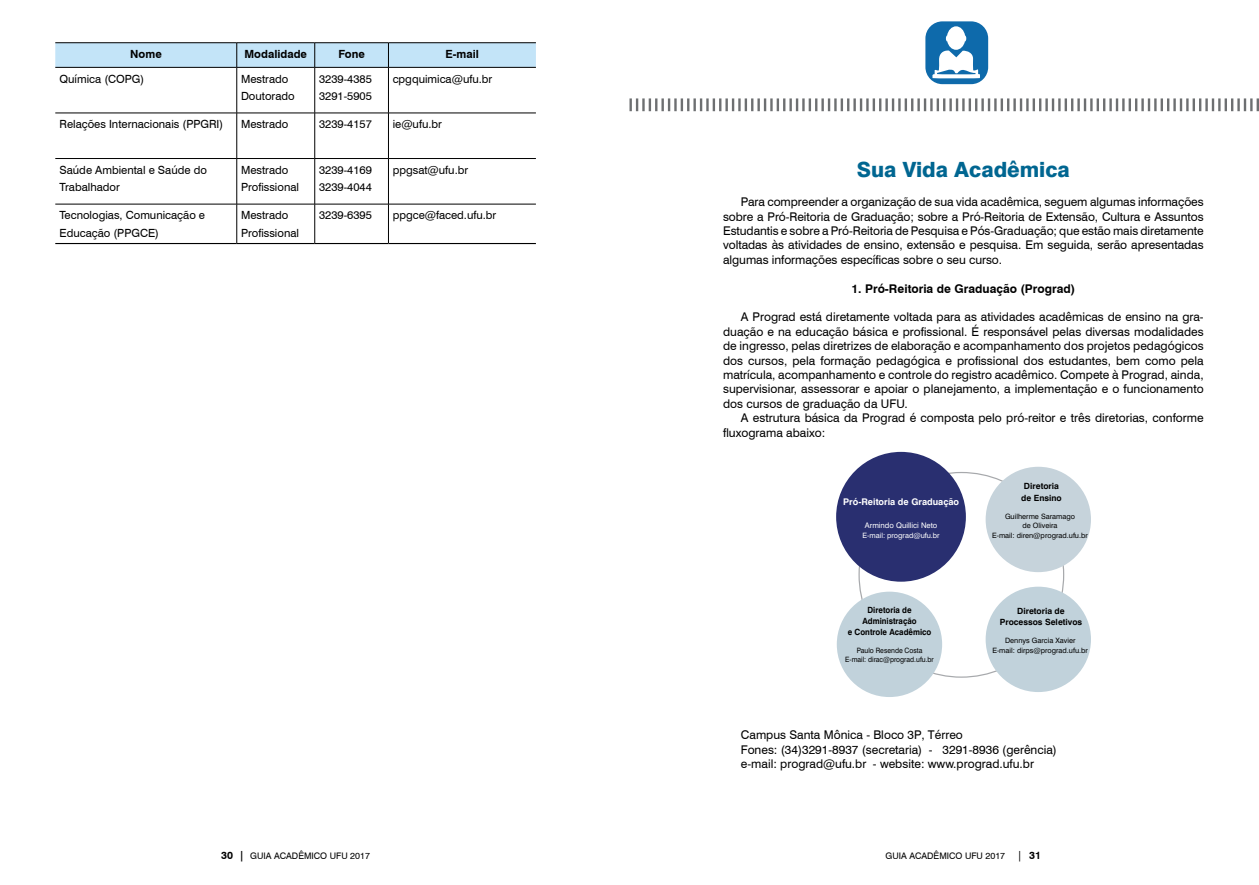
<style>
.page{position:relative;width:1259px;height:885px;background:#fff}
.page>*{position:absolute;margin:0;border:0;box-sizing:border-box;transform-origin:0 0}
.t1{font:800 21px "Swiss 721 BT";color:#006691}
.t2{font:12px/14.4px "Swiss 721 BT";color:#000;text-align:justify}
.t3{font:700 12px "Swiss 721 BT";color:#000}
.t4{font:11.25px/17.2px "Swiss 721 BT";color:#000}
.t5{font:700 11.25px "Swiss 721 BT";color:#000}
.t6{font:700 9.15px "Swiss 721 BT";color:#fff}
.t7{font:9px "Swiss 721 BT";color:#000}
.t8{font:700 8.55px/11.2px "Swiss 721 BT";color:#000;text-align:center}
.t9{font:700 8.55px/11.2px "Swiss 721 BT";color:#000;text-align:center;scale:.93 1}
.t10{font:7.65px "Swiss 721 BT";color:#fff}
.t11{font:7.35px/9.4px "Swiss 721 BT";color:#000;text-align:center}
.t12{font:7.35px/9.4px "Swiss 721 BT";color:#000;text-align:center;scale:.93 1}
.t13{font:7.35px "Swiss 721 BT";color:#fff}
.s1{font-weight:700;font-size:10.5px}
.s2{font-size:10.5px}
</style>
<div class="page">
<hr style="left:55px;top:42px;width:182px;height:1px;background:#000">
<hr style="left:237px;top:42px;width:78px;height:1px;background:#000">
<hr style="left:315px;top:42px;width:73px;height:1px;background:#000">
<hr style="left:388px;top:42px;width:148px;height:1px;background:#000">
<svg style="left:55px;top:43px;width:481px;height:24px"></svg>
<hr style="left:55px;top:67px;width:182px;height:1px;background:#000">
<hr style="left:237px;top:67px;width:78px;height:1px;background:#000">
<hr style="left:315px;top:67px;width:73px;height:1px;background:#000">
<hr style="left:388px;top:67px;width:148px;height:1px;background:#000">
<hr style="left:236px;top:68px;width:1px;height:45px;background:#000">
<hr style="left:314px;top:68px;width:1px;height:45px;background:#000">
<hr style="left:388px;top:68px;width:1px;height:45px;background:#000">
<hr style="left:55px;top:113px;width:182px;height:1px;background:#000">
<hr style="left:237px;top:113px;width:78px;height:1px;background:#000">
<hr style="left:236px;top:113px;width:1px;height:45px;background:#000">
<hr style="left:315px;top:113px;width:73px;height:1px;background:#000">
<hr style="left:314px;top:113px;width:1px;height:45px;background:#000">
<hr style="left:388px;top:113px;width:148px;height:1px;background:#000">
<hr style="left:388px;top:113px;width:1px;height:45px;background:#000">
<hr style="left:55px;top:158px;width:182px;height:1px;background:#000">
<hr style="left:237px;top:158px;width:78px;height:1px;background:#000">
<hr style="left:236px;top:159px;width:1px;height:45px;background:#000">
<hr style="left:315px;top:158px;width:73px;height:1px;background:#000">
<hr style="left:314px;top:159px;width:1px;height:45px;background:#000">
<hr style="left:388px;top:158px;width:148px;height:1px;background:#000">
<hr style="left:388px;top:159px;width:1px;height:45px;background:#000">
<hr style="left:55px;top:204px;width:182px;height:1px;background:#000">
<hr style="left:237px;top:204px;width:78px;height:1px;background:#000">
<hr style="left:236px;top:204px;width:1px;height:39px;background:#000">
<hr style="left:315px;top:204px;width:73px;height:1px;background:#000">
<hr style="left:314px;top:204px;width:1px;height:39px;background:#000">
<hr style="left:388px;top:204px;width:148px;height:1px;background:#000">
<hr style="left:388px;top:204px;width:1px;height:39px;background:#000">
<hr style="left:55px;top:243px;width:182px;height:1px;background:#000">
<hr style="left:237px;top:243px;width:78px;height:1px;background:#000">
<hr style="left:315px;top:243px;width:73px;height:1px;background:#000">
<hr style="left:388px;top:243px;width:148px;height:1px;background:#000">
<div style="left:925px;top:21px;width:63px;height:63px;background:#0e6aab;border-radius:17px"></div>
<svg style="left:932px;top:26px;width:48px;height:53px"></svg>
<div style="left:985px;top:586px;width:106px;height:106px;background:#c1d2db;border-radius:50%"></div>
<div style="left:985px;top:466px;width:106px;height:106px;background:#c6d3db;border-radius:50%"></div>
<div style="left:837px;top:591px;width:105px;height:106px;background:#c1d2db;border-radius:50%"></div>
<div style="left:836px;top:452px;width:130px;height:129px;background:#292f70;border-radius:50%"></div>
<svg style="left:629px;top:98px;width:630px;height:13px"></svg>
<p class="t5" style="left:130px;top:46px;width:33px">Nome</p>
<p class="t5" style="left:244px;top:46px;width:64px">Modalidade</p>
<p class="t5" style="left:338px;top:46px;width:28px">Fone</p>
<p class="t5" style="left:445px;top:46px;width:35px">E-mail</p>
<p class="t4" style="left:60px;top:70px;width:86px">Química (COPG)</p>
<p class="t4" style="left:241px;top:70px;width:55px">Mestrado<br>Doutorado</p>
<p class="t4" style="left:319px;top:70px;width:54px">3239-4385<br>3291-5905</p>
<p class="t4" style="left:393px;top:70px;width:101px">cpgquimica@ufu.br</p>
<p class="t4" style="left:60px;top:115px;width:165px">Relações Internacionais (PPGRI)</p>
<p class="t4" style="left:241px;top:115px;width:49px">Mestrado</p>
<p class="t4" style="left:319px;top:115px;width:54px">3239-4157</p>
<p class="t4" style="left:393px;top:115px;width:51px">ie@ufu.br</p>
<p class="t4" style="left:60px;top:161px;width:149px">Saúde Ambiental e Saúde do<br>Trabalhador</p>
<p class="t4" style="left:241px;top:161px;width:60px">Mestrado<br>Profissional</p>
<p class="t4" style="left:319px;top:161px;width:54px">3239-4169<br>3239-4044</p>
<p class="t4" style="left:393px;top:161px;width:77px">ppgsat@ufu.br</p>
<p class="t4" style="left:60px;top:206px;width:147px">Tecnologias, Comunicação e<br>Educação (PPGCE)</p>
<p class="t4" style="left:241px;top:206px;width:60px">Mestrado<br>Profissional</p>
<p class="t4" style="left:319px;top:206px;width:54px">3239-6395</p>
<p class="t4" style="left:393px;top:206px;width:105px">ppgce@faced.ufu.br</p>
<h1 class="t1" style="left:857px;top:157px;width:214px">Sua Vida Acadêmica</h1>
<p class="t2" style="left:723px;top:194px;width:482px;text-indent:18px">Para compreender a organização de sua vida acadêmica, seguem algumas informações sobre a Pró-Reitoria de Graduação; sobre a Pró-Reitoria de Extensão, Cultura e Assuntos Estudantis e sobre a Pró-Reitoria de Pesquisa e Pós-Graduação; que estão mais diretamente voltadas às atividades de ensino, extensão e pesquisa. Em seguida, serão apresentadas algumas informações específicas sobre o seu curso.</p>
<p class="t3" style="left:851px;top:280px;width:225px">1. Pró-Reitoria de Graduação (Prograd)</p>
<p class="t2" style="left:723px;top:309px;width:482px;text-indent:18px">A Prograd está diretamente voltada para as atividades acadêmicas de ensino na gra&shy;duação e na educação básica e profissional. É responsável pelas diversas modalidades de ingresso, pelas diretrizes de elaboração e acompanhamento dos projetos pedagógicos dos cursos, pela formação pedagógica e profissional dos estudantes, bem como pela matrícula, acompanhamento e controle do registro acadêmico. Compete à Prograd, ainda, supervisionar, assessorar e apoiar o planejamento, a implementação e o funcionamento dos cursos de graduação da UFU.</p>
<p class="t2" style="left:723px;top:410px;width:482px;text-indent:18px">A estrutura básica da Prograd é composta pelo pró-reitor e três diretorias, conforme fluxograma abaixo:</p>
<p class="t6" style="left:843px;top:498px;width:117px">Pró-Reitoria de Graduação</p>
<p class="t10" style="left:865px;top:522px;width:74px">Armindo Quillici Neto</p>
<p class="t13" style="left:862px;top:532px;width:79px">E-mail: prograd@ufu.br</p>
<p class="t9" style="left:848px;top:604px;width:91px">Diretoria de<br>Administração<br>e Controle Acadêmico</p>
<p class="t12" style="left:845px;top:646px;width:97px">Paulo Resende Costa<br>E-mail: dirac@prograd.ufu.br</p>
<p class="t8" style="left:1021px;top:481px;width:42px">Diretoria de Ensino</p>
<p class="t11" style="left:992px;top:512px;width:97px">Guilherme Saramago<br>de Oliveira<br>E-mail: diren@prograd.ufu.br</p>
<p class="t8" style="left:999px;top:606px;width:84px">Diretoria de<br>Processos Seletivos</p>
<p class="t11" style="left:992px;top:636px;width:97px">Dennys Garcia Xavier<br>E-mail: dirps@prograd.ufu.br</p>
<p class="t2" style="left:741px;top:727px;width:317px;text-align:left">Campus Santa Mônica - Bloco 3P , Térreo<br>Fones: (34)3291-8937 (secretaria) - 3291-8936 (gerência) e-mail: prograd@ufu.br - website: www.prograd.ufu.br</p>
<p class="t7" style="left:221px;top:849px;width:150px"><span class="s1">30 |</span> GUIA ACADÊMICO UFU 2017</p>
<p class="t7" style="left:885px;top:849px;width:157px">GUIA ACADÊMICO UFU 2017 <span class="s2">|</span> <span class="s1">31</span></p>
</div>
